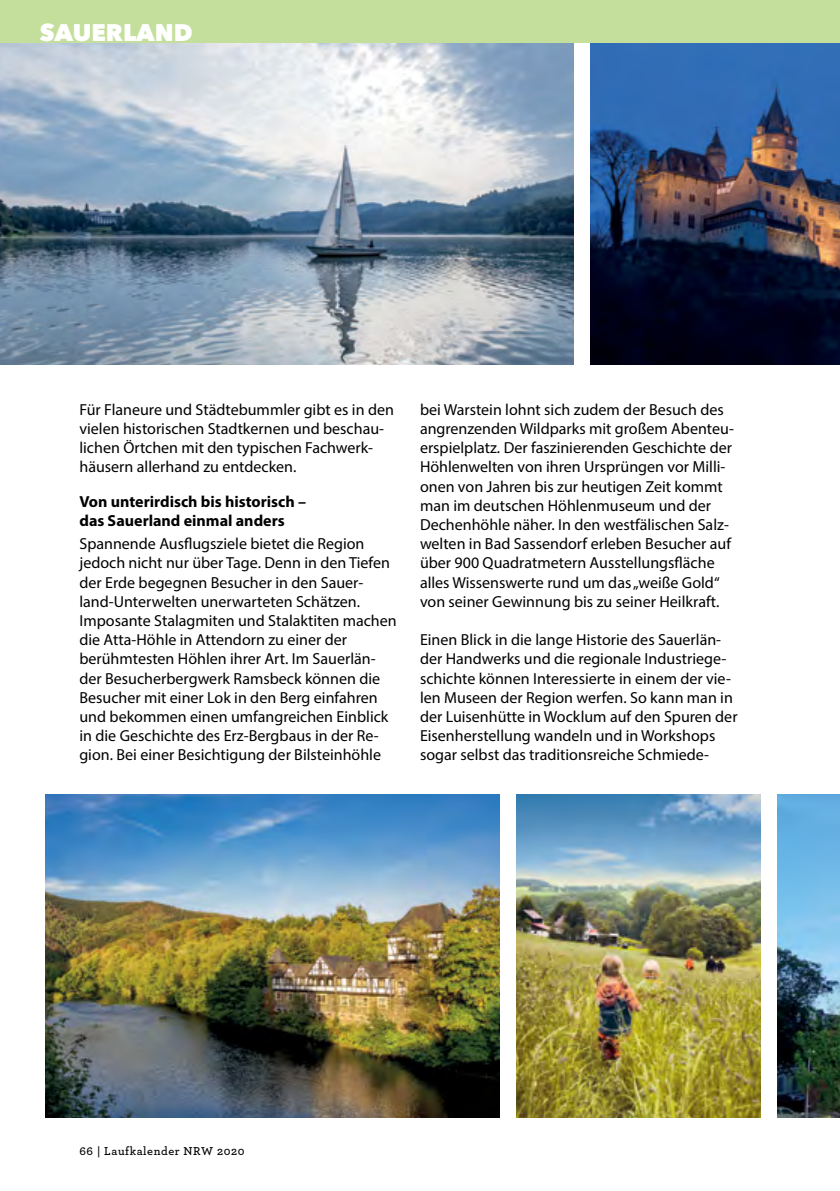
<style>
.page{position:relative;width:840px;height:1191px;background:#fff}
.page>*{position:absolute;margin:0;border:0;box-sizing:border-box;transform-origin:0 0}
.t1{font:800 24px "Avenir Next";color:#fff}
.t2{font:16px/19.2px "Myriad Pro";color:#000}
.t3{font:700 16px/19.2px "Myriad Pro";color:#000}
.t4{font:600 12px "Archer";letter-spacing:.05em;color:#000}
</style>
<div class="page">
<img style="left:0;top:42px;width:573px;height:322px">
<img style="left:590px;top:42px;width:249px;height:322px">
<div style="left:0;top:0;width:839px;height:42px;background:#c4df9b"></div>
<img style="left:45px;top:794px;width:454px;height:323px">
<img style="left:516px;top:794px;width:244px;height:323px">
<img style="left:777px;top:794px;width:62px;height:323px">
<h1 class="t1" style="left:40px;top:18px;width:154px">SAUERLAND</h1>
<p class="t2" style="left:79px;top:399px;width:316px">Für Flaneure und Städtebummler gibt es in den vielen historischen Stadtkernen und beschau&shy;lichen Örtchen mit den typischen Fachwerk&shy;häusern allerhand zu entdecken.</p>
<p class="t3" style="left:79px;top:491px;width:228px">Von unterirdisch bis historisch – das Sauerland einmal anders</p>
<p class="t2" style="left:79px;top:534px;width:318px">Spannende Ausflugsziele bietet die Region jedoch nicht nur über Tage. Denn in den Tiefen der Erde begegnen Besucher in den Sauer&shy;land-Unterwelten unerwarteten Schätzen.<br>Imposante Stalagmiten und Stalaktiten machen die Atta-Höhle in Attendorn zu einer der berühmtesten Höhlen ihrer Art. Im Sauerlän&shy;der Besucherbergwerk Ramsbeck können die Besucher mit einer Lok in den Berg einfahren und bekommen einen umfangreichen Einblick in die Geschichte des Erz-Bergbaus in der Re&shy;gion. Bei einer Besichtigung der Bilsteinhöhle</p>
<p class="t2" style="left:420px;top:399px;width:315px">bei Warstein lohnt sich zudem der Besuch des angrenzenden Wildparks mit großem Abenteu&shy;erspielplatz. Der faszinierenden Geschichte der Höhlenwelten von ihren Ursprüngen vor Milli&shy;onen von Jahren bis zur heutigen Zeit kommt man im deutschen Höhlenmuseum und der Dechenhöhle näher. In den westfälischen Salz&shy;welten in Bad Sassendorf erleben Besucher auf über 900 Quadratmetern Ausstellungsfläche alles Wissenswerte rund um das „weiße Gold“ von seiner Gewinnung bis zu seiner Heilkraft.</p>
<p class="t2" style="left:420px;top:630px;width:319px">Einen Blick in die lange Historie des Sauerlän&shy;der Handwerks und die regionale Industriege&shy;schichte können Interessierte in einem der vie&shy;len Museen der Region werfen. So kann man in der Luisenhütte in Wocklum auf den Spuren der Eisenherstellung wandeln und in Workshops sogar selbst das traditionsreiche Schmiede-</p>
<p class="t4" style="left:79px;top:1142px;width:167px">66 | Laufkalender NRW 2020</p>
</div>
